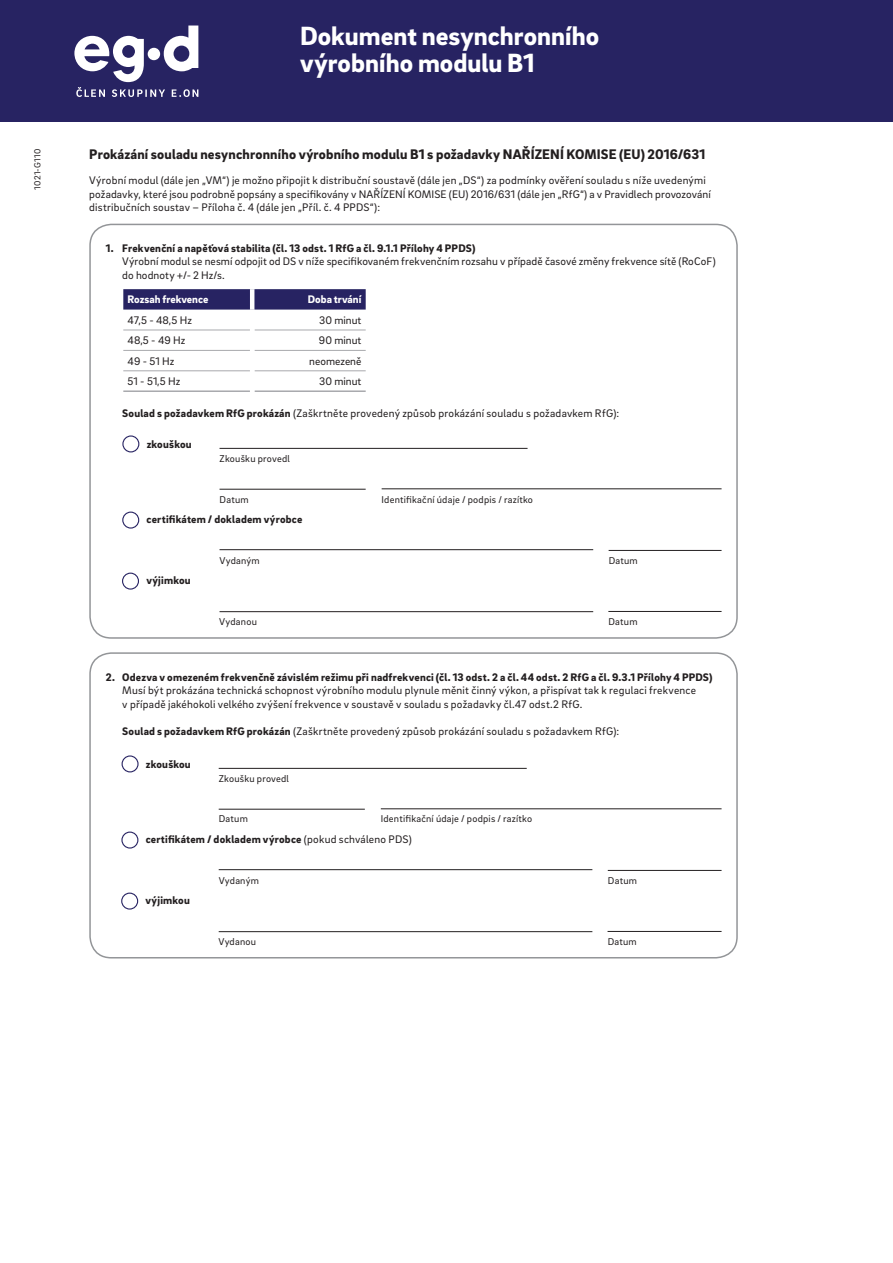
<style>
.page{position:relative;width:893px;height:1263px;background:#fff}
.page>*{position:absolute;margin:0;border:0;box-sizing:border-box;transform-origin:0 0}
.t1{font:900 27px/27px "EON Brix Sans";color:#fff}
.t2{font:900 14.25px "EON Brix Sans";letter-spacing:.01em;color:#231f20}
.t3{font:11.25px/13.5px "EON Brix Sans";letter-spacing:.015em;color:#231f20}
.t4{font:900 11.25px "EON Brix Sans";letter-spacing:.02em;color:#231f20}
.t5{font:900 11.25px "EON Brix Sans";color:#fff}
.t6{font:10.2px "EON Brix Sans";letter-spacing:.02em;color:#231f20}
.t7{font:9px "EON Brix Sans";letter-spacing:.03em;color:#231f20}
.s1{font-weight:900}
.s2{font-weight:400}
</style>
<div class="page">
<div style="left:89px;top:652px;width:649px;height:306px;border:2px solid #939598;border-radius:21px"></div>
<div style="left:89px;top:224px;width:649px;height:415px;border:2px solid #939598;border-radius:21px"></div>
<div style="left:0;top:0;width:893px;height:121px;background:#272362"></div>
<svg style="left:74px;top:26px;width:124px;height:71px"></svg>
<hr style="left:123px;top:330px;width:127px;height:1px;background:#a8a9ad">
<hr style="left:254px;top:330px;width:112px;height:1px;background:#a8a9ad">
<hr style="left:123px;top:350px;width:127px;height:1px;background:#a8a9ad">
<hr style="left:254px;top:350px;width:112px;height:1px;background:#a8a9ad">
<hr style="left:123px;top:371px;width:127px;height:1px;background:#a8a9ad">
<hr style="left:254px;top:371px;width:112px;height:1px;background:#a8a9ad">
<hr style="left:123px;top:390px;width:127px;height:2px;background:#a8a9ad">
<hr style="left:254px;top:390px;width:112px;height:2px;background:#a8a9ad">
<svg style="left:123px;top:289px;width:243px;height:21px;background:#2d2a66"></svg>
<hr style="left:250px;top:289px;width:4px;height:21px;background:#fff">
<div style="left:122px;top:435px;width:17px;height:17px;border:1px solid #272362;border-radius:50%"></div>
<hr style="left:220px;top:448px;width:308px;height:1px;background:#231f20">
<hr style="left:220px;top:489px;width:146px;height:1px;background:#231f20">
<hr style="left:382px;top:488px;width:340px;height:1px;background:#231f20">
<div style="left:122px;top:512px;width:17px;height:17px;border:1px solid #272362;border-radius:50%"></div>
<hr style="left:609px;top:550px;width:113px;height:1px;background:#231f20">
<hr style="left:220px;top:549px;width:373px;height:1px;background:#231f20">
<div style="left:122px;top:573px;width:17px;height:17px;border:1px solid #272362;border-radius:50%"></div>
<hr style="left:608px;top:611px;width:114px;height:1px;background:#231f20">
<hr style="left:220px;top:611px;width:373px;height:1px;background:#231f20">
<div style="left:122px;top:755px;width:17px;height:17px;border:1px solid #272362;border-radius:50%"></div>
<hr style="left:219px;top:768px;width:308px;height:1px;background:#231f20">
<hr style="left:219px;top:809px;width:146px;height:1px;background:#231f20">
<hr style="left:381px;top:808px;width:341px;height:1px;background:#231f20">
<div style="left:121px;top:831px;width:17px;height:17px;border:1px solid #272362;border-radius:50%"></div>
<hr style="left:608px;top:870px;width:114px;height:1px;background:#231f20">
<hr style="left:219px;top:869px;width:373px;height:1px;background:#231f20">
<div style="left:121px;top:892px;width:17px;height:17px;border:1px solid #272362;border-radius:50%"></div>
<hr style="left:608px;top:931px;width:114px;height:1px;background:#231f20">
<hr style="left:219px;top:931px;width:373px;height:1px;background:#231f20">
<p class="t7" style="left:32px;top:189px;width:42px;rotate:-90deg">1021-G110</p>
<h1 class="t1" style="left:300px;top:21px;width:301px">Dokument nesynchronního výrobního modulu B1</h1>
<p class="t2" style="left:89px;top:145px;width:617px">Prokázání souladu nesynchronního výrobního modulu B1 s požadavky NAŘÍZENÍ KOMISE (EU) 2016/631</p>
<p class="t3" style="left:89px;top:173px;width:623px">Výrobní modul (dále jen „VM“) je možno připojit k distribuční soustavě (dále jen „DS“) za podmínky ověření souladu s níže uvedenými požadavky, které jsou podrobně popsány a specifikovány v NAŘÍZENÍ KOMISE (EU) 2016/631 (dále jen „RfG“) a v Pravidlech provozování distribučních soustav – Příloha č. 4 (dále jen „Příl. č. 4 PPDS“):</p>
<p class="t4" style="left:106px;top:240px;width:371px">1. Frekvenční a napěťová stabilita (čl. 13 odst. 1 RfG a čl. 9.1.1 Přílohy 4 PPDS)</p>
<p class="t3" style="left:122px;top:254px;width:595px">Výrobní modul se nesmí odpojit od DS v níže specifikovaném frekvenčním rozsahu v případě časové změny frekvence sítě (RoCoF) do hodnoty +/- 2 Hz/s.</p>
<p class="t5" style="left:128px;top:292px;width:82px">Rozsah frekvence</p>
<p class="t5" style="left:308px;top:292px;width:55px">Doba trvání</p>
<p class="t3" style="left:128px;top:313px;width:66px">47,5 - 48,5 Hz</p>
<p class="t3" style="left:319px;top:313px;width:44px">30 minut</p>
<p class="t3" style="left:128px;top:333px;width:59px">48,5 - 49 Hz</p>
<p class="t3" style="left:319px;top:333px;width:44px">90 minut</p>
<p class="t3" style="left:128px;top:354px;width:48px">49 - 51 Hz</p>
<p class="t3" style="left:309px;top:354px;width:54px">neomezeně</p>
<p class="t3" style="left:128px;top:374px;width:54px">51 - 51,5 Hz</p>
<p class="t3" style="left:319px;top:374px;width:44px">30 minut</p>
<p class="t3" style="left:122px;top:406px;width:498px"><span class="s1">Soulad s požadavkem RfG prokázán</span> (Zaškrtněte provedený způsob prokázání souladu s požadavkem RfG):</p>
<p class="t4" style="left:147px;top:437px;width:46px">zkouškou</p>
<p class="t6" style="left:220px;top:452px;width:72px">Zkoušku provedl</p>
<p class="t6" style="left:220px;top:493px;width:31px">Datum</p>
<p class="t6" style="left:382px;top:493px;width:153px">Identifikační údaje / podpis / razítko</p>
<p class="t4" style="left:147px;top:512px;width:157px">certifikátem / dokladem výrobce</p>
<p class="t6" style="left:220px;top:554px;width:42px">Vydaným</p>
<p class="t6" style="left:609px;top:554px;width:31px">Datum</p>
<p class="t4" style="left:146px;top:573px;width:46px">výjimkou</p>
<p class="t6" style="left:219px;top:615px;width:39px">Vydanou</p>
<p class="t6" style="left:608px;top:615px;width:31px">Datum</p>
<p class="t4" style="left:106px;top:670px;width:608px">2. Odezva v omezeném frekvenčně závislém režimu při nadfrekvenci (čl. 13 odst. 2 a čl. 44 odst. 2 RfG a čl. 9.3.1 Přílohy 4 PPDS)</p>
<p class="t3" style="left:122px;top:683px;width:575px">Musí být prokázána technická schopnost výrobního modulu plynule měnit činný výkon, a přispívat tak k regulaci frekvence v případě jakéhokoli velkého zvýšení frekvence v soustavě v souladu s požadavky čl.47 odst.2 RfG.</p>
<p class="t3" style="left:122px;top:724px;width:498px"><span class="s1">Soulad s požadavkem RfG prokázán</span> (Zaškrtněte provedený způsob prokázání souladu s požadavkem RfG):</p>
<p class="t4" style="left:146px;top:757px;width:46px">zkouškou</p>
<p class="t6" style="left:219px;top:772px;width:72px">Zkoušku provedl</p>
<p class="t6" style="left:219px;top:812px;width:31px">Datum</p>
<p class="t6" style="left:381px;top:812px;width:153px">Identifikační údaje / podpis / razítko</p>
<p class="t4" style="left:146px;top:832px;width:268px">certifikátem / dokladem výrobce <span class="s2">(pokud schváleno PDS)</span></p>
<p class="t6" style="left:219px;top:874px;width:42px">Vydaným</p>
<p class="t6" style="left:608px;top:874px;width:31px">Datum</p>
<p class="t4" style="left:145px;top:893px;width:46px">výjimkou</p>
<p class="t6" style="left:218px;top:935px;width:39px">Vydanou</p>
<p class="t6" style="left:608px;top:935px;width:31px">Datum</p>
</div>
